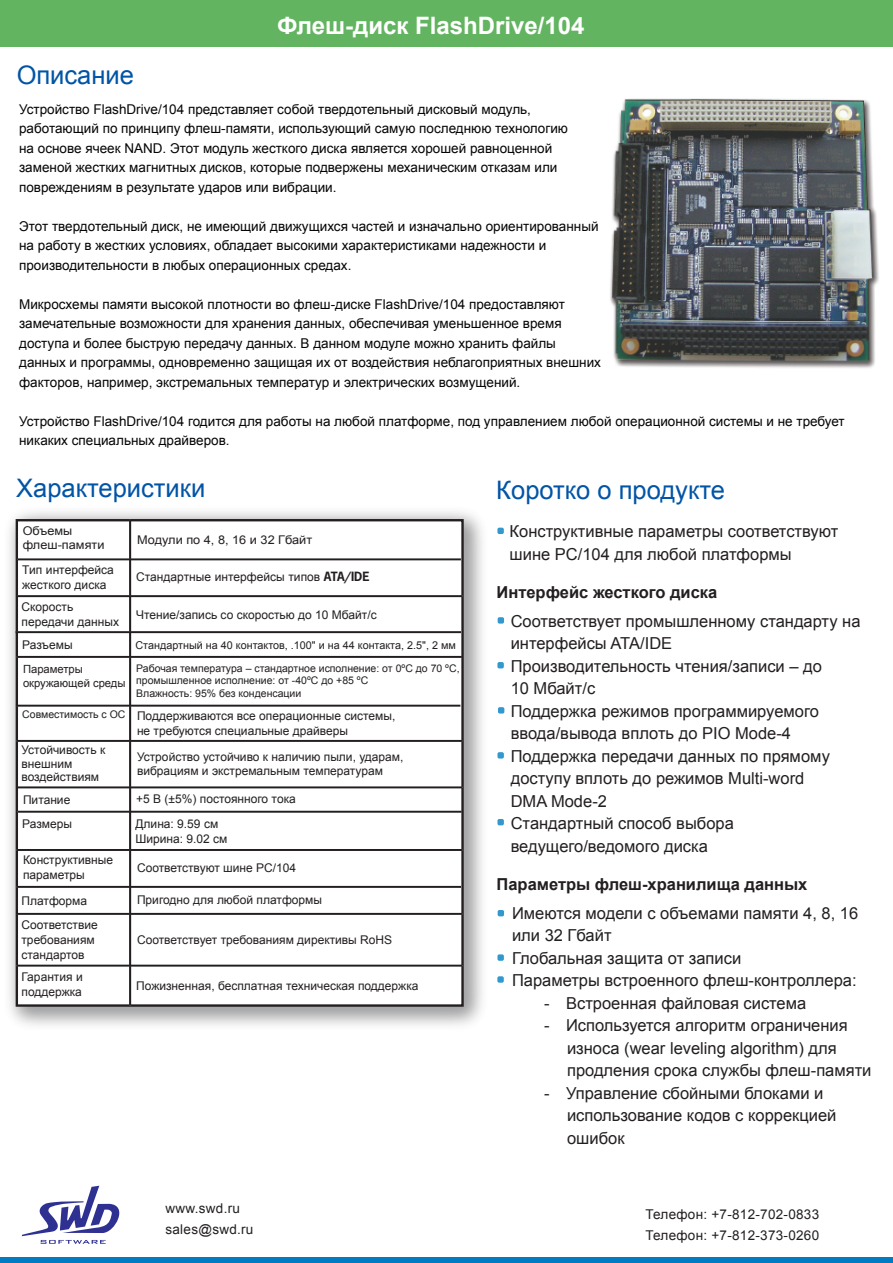
<style>
.page{position:relative;width:893px;height:1263px;background:#fff}
.page>*{position:absolute;margin:0;border:0;box-sizing:border-box;transform-origin:0 0}
.t1{font:25.5px "Arial";color:#0154a6}
.t2{font:700 24px "Arial";color:#fff}
.t3{font:16.5px/22.5px "Arial";color:#231f20}
.t4{font:700 16.5px "Arial";color:#231f20}
.t5{font:13.5px/19.5px "Arial";color:#050505}
.t6{font:13.5px/21px "Arial";letter-spacing:.02em;color:#231f20}
.t7{font:12px/15px "Arial";color:#231f20}
.t8{font:12px/14.2px "Arial";color:#231f20;scale:1.06 1}
.t9{font:11.25px/13.5px "Arial";color:#231f20}
.t10{font:10.8px "Arial";color:#231f20}
.t11{font:10.5px/12.6px "Arial";color:#231f20}
.s1{font-family:"News Gothic Std";font-weight:700}
</style>
<div class="page">
<img style="left:610px;top:98px;width:269px;height:270px">
<div style="left:0;top:0;width:893px;height:47px;background:#63b461"></div>
<img style="left:9px;top:511px;width:474px;height:515px">
<div style="left:17px;top:520px;width:445px;height:485px;background:#fff"></div>
<div style="left:16px;top:519px;width:448px;height:488px;border:2px solid #231f20"></div>
<hr style="left:17px;top:811px;width:445px;height:2px;background:#231f20">
<hr style="left:16px;top:849px;width:446px;height:2px;background:#231f20">
<hr style="left:17px;top:886px;width:444px;height:2px;background:#231f20">
<hr style="left:16px;top:913px;width:446px;height:2px;background:#231f20">
<hr style="left:129px;top:520px;width:2px;height:486px;background:#231f20">
<hr style="left:17px;top:558px;width:444px;height:2px;background:#231f20">
<hr style="left:15px;top:631px;width:446px;height:2px;background:#231f20">
<hr style="left:17px;top:595px;width:446px;height:2px;background:#231f20">
<hr style="left:16px;top:656px;width:446px;height:2px;background:#231f20">
<hr style="left:16px;top:705px;width:444px;height:2px;background:#231f20">
<hr style="left:17px;top:740px;width:445px;height:2px;background:#231f20">
<hr style="left:17px;top:786px;width:446px;height:2px;background:#231f20">
<hr style="left:16px;top:965px;width:446px;height:1px;background:#231f20">
<div style="left:0;top:1257px;width:893px;height:6px;background:#007cc2"></div>
<div style="left:497px;top:528px;width:7px;height:6px;background:#3199cd;border-radius:2px"></div>
<div style="left:498px;top:617px;width:6px;height:7px;background:#3199cd;border-radius:2px"></div>
<div style="left:497px;top:662px;width:7px;height:6px;background:#3199cd;border-radius:2px"></div>
<div style="left:497px;top:752px;width:7px;height:6px;background:#3199cd;border-radius:2px"></div>
<div style="left:497px;top:819px;width:7px;height:6px;background:#3199cd;border-radius:2px"></div>
<svg style="left:498px;top:910px;width:6px;height:6px"></svg>
<div style="left:497px;top:976px;width:7px;height:7px;background:#3199cd;border-radius:2px"></div>
<div style="left:497px;top:954px;width:7px;height:7px;background:#3199cd;border-radius:2px"></div>
<svg style="left:22px;top:1186px;width:98px;height:58px"></svg>
<svg style="left:498px;top:707px;width:6px;height:6px"></svg>
<h1 class="t1" style="left:17px;top:59px;width:119px">Описание</h1>
<h2 class="t2" style="left:277px;top:9px;width:309px">Флеш-диск FlashDrive/104</h2>
<p class="t5" style="left:19px;top:99px;width:550px">Устройство FlashDrive/104 представляет собой твердотельный дисковый модуль, работающий по принципу флеш-памяти, использующий самую последнюю технологию на основе ячеек NAND. Этот модуль жесткого диска является хорошей равноценной заменой жестких магнитных дисков, которые подвержены механическим отказам или повреждениям в результате ударов или вибрации.</p>
<p class="t5" style="left:19px;top:216px;width:581px">Этот твердотельный диск, не имеющий движущихся частей и изначально ориентированный на работу в жестких условиях, обладает высокими характеристиками надежности и производительности в любых операционных средах.</p>
<p class="t5" style="left:19px;top:294px;width:583px">Микросхемы памяти высокой плотности во флеш-диске FlashDrive/104 предоставляют замечательные возможности для хранения данных, обеспечивая уменьшенное время доступа и более быструю передачу данных. В данном модуле можно хранить файлы данных и программы, одновременно защищая их от воздействия неблагоприятных внешних факторов, например, экстремальных температур и электрических возмущений.</p>
<p class="t5" style="left:19px;top:411px;width:827px">Устройство FlashDrive/104 годится для работы на любой платформе, под управлением любой операционной системы и не требует никаких специальных драйверов.</p>
<h1 class="t1" style="left:16px;top:471px;width:191px">Характеристики</h1>
<p class="t8" style="left:23px;top:524px;width:79px">Объемы флеш-памяти</p>
<p class="t8" style="left:137px;top:533px;width:167px">Модули по 4, 8, 16 и 32 Гбайт</p>
<p class="t7" style="left:22px;top:562px;width:93px">Тип интерфейса жесткого диска</p>
<p class="t7" style="left:136px;top:569px;width:235px">Стандартные интерфейсы типов <span class="s1">ATA/IDE</span></p>
<p class="t7" style="left:21px;top:599px;width:99px">Скорость передачи данных</p>
<p class="t7" style="left:136px;top:607px;width:242px">Чтение/запись со скоростью до 10 Мбайт/с</p>
<p class="t7" style="left:22px;top:637px;width:52px">Разъемы</p>
<p class="t10" style="left:135px;top:638px;width:322px">Стандартный на 40 контактов, .100" и на 44 контакта, 2.5", 2 мм</p>
<p class="t9" style="left:23px;top:662px;width:104px">Параметры окружающей среды</p>
<p class="t11" style="left:136px;top:662px;width:325px">Рабочая температура – стандартное исполнение: от 0ºС до 70 ºС, промышленное исполнение: от -40ºС до +85 ºС<br>Влажность: 95% без конденсации</p>
<p class="t7" style="left:137px;top:709px;width:260px;line-height:14.4px;text-indent:-115px"><sup>Совместимость</sup> <sup>с</sup> <sup>ОС</sup> Поддерживаются все операционные системы, не требуются специальные драйверы</p>
<p class="t7" style="left:21px;top:743px;width:85px;line-height:13.5px">Устойчивость к внешним воздействиям</p>
<p class="t7" style="left:137px;top:749px;width:268px;line-height:14.4px">Устройство устойчиво к наличию пыли, ударам, вибрациям и экстремальным температурам</p>
<p class="t7" style="left:23px;top:792px;width:49px">Питание</p>
<p class="t7" style="left:136px;top:791px;width:161px">+5 В (±5%) постоянного тока</p>
<p class="t7" style="left:22px;top:817px;width:51px">Размеры</p>
<p class="t7" style="left:135px;top:816px;width:94px">Длина: 9.59 см<br>Ширина: 9.02 см</p>
<p class="t7" style="left:23px;top:853px;width:92px">Конструктивные параметры</p>
<p class="t7" style="left:137px;top:860px;width:161px">Соответствуют шине PC/104</p>
<p class="t7" style="left:21px;top:893px;width:67px">Платформа</p>
<p class="t7" style="left:137px;top:892px;width:187px">Пригодно для любой платформы</p>
<p class="t7" style="left:21px;top:917px;width:78px">Соответствие требованиям стандартов</p>
<p class="t7" style="left:137px;top:932px;width:257px">Соответствует требованиям директивы RoHS</p>
<p class="t7" style="left:21px;top:970px;width:63px">Гарантия и поддержка</p>
<p class="t7" style="left:136px;top:979px;width:284px">Пожизненная, бесплатная техническая поддержка</p>
<h1 class="t1" style="left:496px;top:473px;width:230px">Коротко о продукте</h1>
<p class="t3" style="left:509px;top:520px;width:330px">Конструктивные параметры соответствуют шине PC/104 для любой платформы</p>
<p class="t4" style="left:496px;top:581px;width:222px">Интерфейс жесткого диска</p>
<p class="t3" style="left:511px;top:610px;width:351px">Соответствует промышленному стандарту на интерфейсы ATA/IDE<br>Производительность чтения/записи – до<br>10 Мбайт/с<br>Поддержка режимов программируемого ввода/вывода вплоть до PIO Mode-4<br>Поддержка передачи данных по прямому доступу вплоть до режимов Multi-word<br>DMA Mode-2<br>Стандартный способ выбора ведущего/ведомого диска</p>
<p class="t4" style="left:496px;top:873px;width:312px">Параметры флеш-хранилища данных</p>
<p class="t3" style="left:512px;top:902px;width:348px">Имеются модели с объемами памяти 4, 8, 16 или 32 Гбайт<br>Глобальная защита от записи<br>Параметры встроенного флеш-контроллера:</p>
<p class="t3" style="left:544px;top:992px;width:264px">- Встроенная файловая система</p>
<p class="t3" style="left:567px;top:1014px;width:306px;text-indent:-23px">- Используется алгоритм ограничения износа (wear leveling algorithm) для продления срока службы флеш-памяти</p>
<p class="t3" style="left:567px;top:1082px;width:271px;text-indent:-23px">- Управление сбойными блоками и использование кодов с коррекцией ошибок</p>
<p class="t6" style="left:166px;top:1198px;width:89px">www.swd.ru sales@swd.ru</p>
<p class="t6" style="left:645px;top:1204px;width:175px">Телефон: +7-812-702-0833<br>Телефон: +7-812-373-0260</p>
</div>
